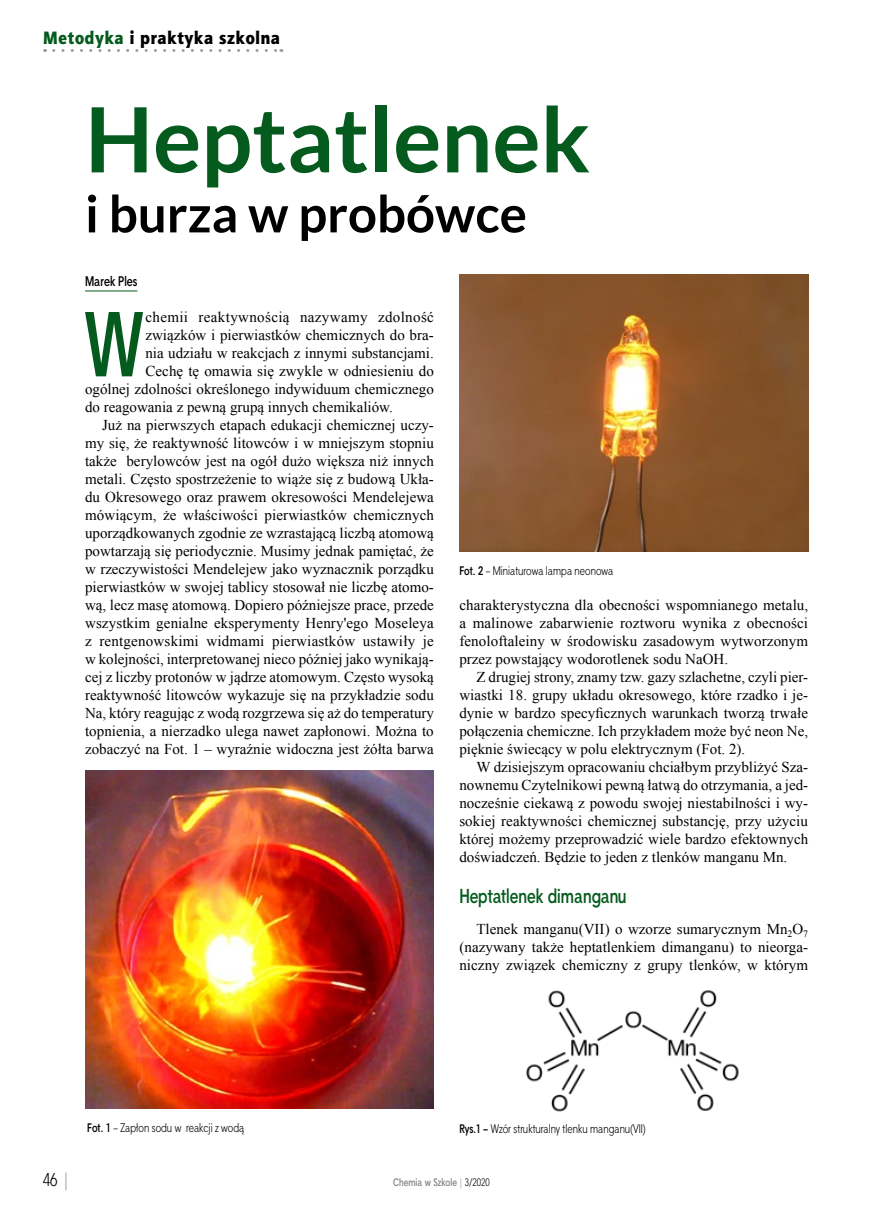
<style>
.page{position:relative;width:872px;height:1212px;background:#fff}
.page>*{position:absolute;margin:0;border:0;box-sizing:border-box;transform-origin:0 0}
.inicjal_zielony{font:500 condensed 93.45px "Univers";color:#055b1d}
.Title_zielony{font:700 90px "Lato";color:#055b1d}
.Title_zielony-2{font:700 51px "Lato";color:#000}
.srodtytul__zielony{font:700 19.5px "Straight Cnd EFN";color:#055b1d}
.t1{font:18px "Aerton Cnd EFN Black";letter-spacing:.04em;color:#000;scale:1.1 1}
.t2{font:18px "Straight Cnd EFN";color:#000}
.TXT{font:15px/18px "Times New Roman";color:#000;text-align:justify}
.inicjal_zielony-2{font:15px "Times New Roman";color:#000}
.inicjal_zielony-3{font:15px "Times New Roman";letter-spacing:.025em;color:#000}
.autor_zielony{font:700 13.5px "Straight Cnd EFN";color:#000}
.rys_podpis{font:12px "Straight Cnd EFN";color:#000}
.t3{font:700 10.5px "Straight Cnd EFN";color:#878787}
.s1{color:#055b1d}
.s2{font-weight:700}
.s3{color:#9d9d9c}
.s4{font-weight:400;color:#9d9d9c}
.s5{font-weight:400;color:#000}
</style>
<div class="page">
<svg style="left:54px;top:49px;width:228px;height:3px"></svg>
<hr style="left:85px;top:291px;width:52px;height:1px;background:#055b1d">
<img style="left:85px;top:770px;width:349px;height:338px">
<img style="left:459px;top:275px;width:349px;height:276px">
<img style="left:526px;top:990px;width:213px;height:122px">
<p class="t1" style="left:43px;top:26px;width:217px"><span class="s1">Metodyka</span> i praktyka szkolna</p>
<p class="Title_zielony" style="left:85px;top:88px;width:506px">Heptatlenek</p>
<p class="Title_zielony-2" style="left:85px;top:185px;width:443px">i burza w probówce</p>
<p class="autor_zielony" style="left:85px;top:273px;width:54px">Marek Ples</p>
<p class="inicjal_zielony" style="left:82px;top:290px;width:65px">W</p>
<p class="inicjal_zielony-3" style="left:145px;top:307px;width:290px">chemii reaktywnością nazywamy zdolność</p>
<p class="inicjal_zielony-2" style="left:145px;top:325px;width:290px">związków i pierwiastków chemicznych do bra-</p>
<p class="inicjal_zielony-2" style="left:145px;top:343px;width:290px">nia udziału w reakcjach z innymi substancjami.</p>
<p class="inicjal_zielony-2" style="left:145px;top:361px;width:290px">Cechę tę omawia się zwykle w odniesieniu do</p>
<p class="inicjal_zielony-2" style="left:85px;top:379px;width:350px">ogólnej zdolności określonego indywiduum chemicznego</p>
<p class="inicjal_zielony-2" style="left:85px;top:397px;width:309px">do reagowania z pewną grupą innych chemikaliów.</p>
<p class="TXT" style="left:85px;top:416px;width:350px;text-indent:17px">Już na pierwszych etapach edukacji chemicznej uczy&shy;my się, że reaktywność litowców i w mniejszym stopniu także berylowców jest na ogół dużo większa niż innych metali. Często spostrzeżenie to wiąże się z budową Ukła&shy;du Okresowego oraz prawem okresowości Mendelejewa mówiącym, że właściwości pierwiastków chemicznych uporządkowanych zgodnie ze wzrastającą liczbą atomową powtarzają się periodycznie. Musimy jednak pamiętać, że w rzeczywistości Mendelejew jako wyznacznik porządku pierwiastków w swojej tablicy stosował nie liczbę atomo&shy;wą, lecz masę atomową. Dopiero późniejsze prace, przede wszystkim genialne eksperymenty Henry'ego Moseleya z rentgenowskimi widmami pierwiastków ustawiły je w kolejności, interpretowanej nieco później jako wynikają&shy;cej z liczby protonów w jądrze atomowym. Często wysoką reaktywność litowców wykazuje się na przykładzie sodu Na, który reagując z wodą rozgrzewa się aż do temperatury topnienia, a nierzadko ulega nawet zapłonowi. Można to zobaczyć na Fot. 1 – wyraźnie widoczna jest żółta barwa</p>
<p class="rys_podpis" style="left:459px;top:564px;width:156px"><span class="s2">Fot. 2</span> – Miniaturowa lampa neonowa</p>
<p class="TXT" style="left:459px;top:596px;width:350px">charakterystyczna dla obecności wspomnianego metalu, a malinowe zabarwienie roztworu wynika z obecności fenoloftaleiny w środowisku zasadowym wytworzonym przez powstający wodorotlenek sodu NaOH.</p>
<p class="TXT" style="left:459px;top:668px;width:350px;text-indent:17px">Z drugiej strony, znamy tzw. gazy szlachetne, czyli pier&shy;wiastki 18. grupy układu okresowego, które rzadko i je&shy;dynie w bardzo specyficznych warunkach tworzą trwałe połączenia chemiczne. Ich przykładem może być neon Ne, pięknie świecący w polu elektrycznym (Fot. 2).</p>
<p class="TXT" style="left:459px;top:758px;width:350px;text-indent:17px">W dzisiejszym opracowaniu chciałbym przybliżyć Sza&shy;nownemu Czytelnikowi pewną łatwą do otrzymania, a jed&shy;nocześnie ciekawą z powodu swojej niestabilności i wy&shy;sokiej reaktywności chemicznej substancję, przy użyciu której możemy przeprowadzić wiele bardzo efektownych doświadczeń. Będzie to jeden z tlenków manganu Mn.</p>
<p class="srodtytul__zielony" style="left:459px;top:885px;width:169px">Heptatlenek dimanganu</p>
<p class="TXT" style="left:459px;top:920px;width:350px;text-indent:17px">Tlenek manganu(VII) o wzorze sumarycznym Mn<sub>2</sub>O<sub>7 </sub>(nazywany także heptatlenkiem dimanganu) to nieorga&shy;niczny związek chemiczny z grupy tlenków, w którym</p>
<p class="rys_podpis" style="left:87px;top:1121px;width:159px"><span class="s2">Fot. 1</span> – Zapłon sodu w reakcji z wodą</p>
<p class="rys_podpis" style="left:459px;top:1121px;width:188px"><span class="s2">Rys.1 –</span> Wzór strukturalny tlenku manganu(VII)</p>
<p class="t2" style="left:43px;top:1168px;width:27px">46 <span class="s3">|</span></p>
<p class="t3" style="left:393px;top:1175px;width:98px">Chemia w Szkole <span class="s4">|</span> <span class="s5">3/2020</span></p>
</div>
